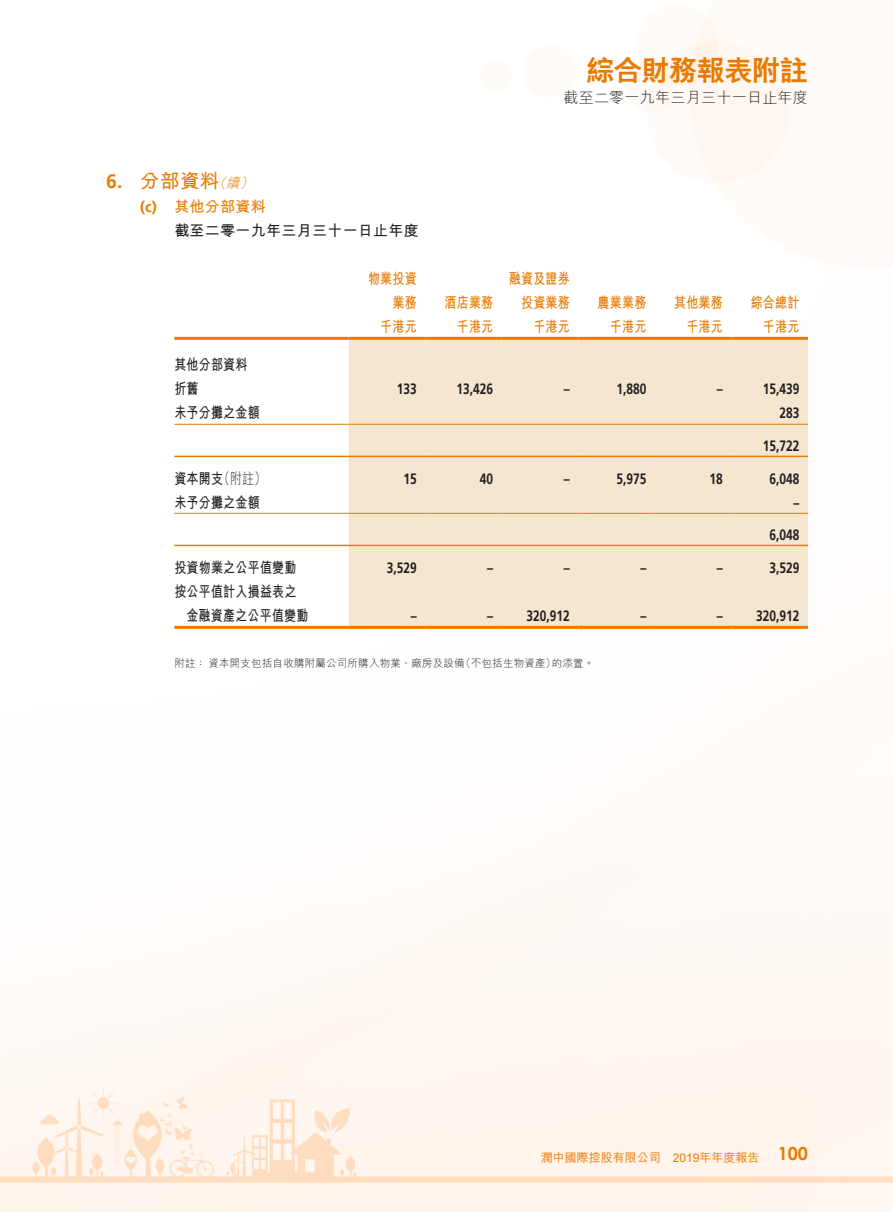
<style>
.page{position:relative;width:893px;height:1212px;background:#fff}
.page>*{position:absolute;margin:0;border:0;box-sizing:border-box;transform-origin:0 0}
.t1{font:800 28.5px "M Hei HK";letter-spacing:-.03em;color:#e87a00}
.t2{font:700 19.5px "M Hei HK";color:#e87a00}
.t3{font:700 19.5px "Frutiger LT Std";color:#e87a00}
.t4{font:700 18px "Century Gothic";color:#e87a00}
.t5{font:700 15px/32.5px "Frutiger LT Std";color:#231f20;text-align:center;scale:.8 1}
.t6{font:700 15px/24px "M Hei HK";letter-spacing:.02em;color:#231f20;scale:.8 1}
.t7{font:700 15px "M Hei HK";letter-spacing:.02em;color:#e87a00;scale:.8 1}
.t8{font:300 15px "M Hei HK";letter-spacing:.02em;color:#231f20}
.t9{font:700 15px "M Hei HK";letter-spacing:.02em;color:#231f20}
.t10{font:700 15px "M Hei HK";letter-spacing:.02em;color:#e87a00}
.t11{font:300 15px "M Hei HK";letter-spacing:.02em;color:#231f20;scale:.8 1}
.t12{font:700 15px "Frutiger LT Std";color:#e87a00}
.t13{font:italic 300 13.5px "M Hei HK";color:#e87a00}
.t14{font:500 12px "M Hei HK";color:#e87a00}
.t15{font:300 10.5px "M Hei HK";letter-spacing:.02em;color:#231f20}
</style>
<div class="page">
<img style="left:0;top:18px;width:893px;height:1194px">
<div style="left:349px;top:340px;width:459px;height:286px;background:#f4e6cf"></div>
<hr style="left:174px;top:337px;width:175px;height:3px;background:#e87a00">
<hr style="left:349px;top:337px;width:76px;height:3px;background:#e87a00">
<hr style="left:425px;top:337px;width:77px;height:3px;background:#e87a00">
<hr style="left:502px;top:337px;width:76px;height:3px;background:#e87a00">
<hr style="left:578px;top:337px;width:77px;height:3px;background:#e87a00">
<hr style="left:655px;top:337px;width:76px;height:3px;background:#e87a00">
<hr style="left:731px;top:337px;width:77px;height:3px;background:#e87a00">
<hr style="left:174px;top:424px;width:175px;height:1px;background:#e87a00">
<hr style="left:349px;top:424px;width:76px;height:1px;background:#e87a00">
<hr style="left:425px;top:424px;width:77px;height:1px;background:#e87a00">
<hr style="left:502px;top:424px;width:76px;height:1px;background:#e87a00">
<hr style="left:578px;top:424px;width:77px;height:1px;background:#e87a00">
<hr style="left:655px;top:424px;width:76px;height:1px;background:#e87a00">
<hr style="left:731px;top:424px;width:77px;height:1px;background:#e87a00">
<hr style="left:174px;top:456px;width:175px;height:1px;background:#e87a00">
<hr style="left:349px;top:456px;width:76px;height:1px;background:#e87a00">
<hr style="left:425px;top:456px;width:77px;height:1px;background:#e87a00">
<hr style="left:502px;top:456px;width:76px;height:1px;background:#e87a00">
<hr style="left:578px;top:456px;width:77px;height:1px;background:#e87a00">
<hr style="left:655px;top:456px;width:76px;height:1px;background:#e87a00">
<hr style="left:731px;top:456px;width:77px;height:1px;background:#e87a00">
<hr style="left:174px;top:513px;width:175px;height:1px;background:#e87a00">
<hr style="left:349px;top:513px;width:76px;height:1px;background:#e87a00">
<hr style="left:425px;top:513px;width:77px;height:1px;background:#e87a00">
<hr style="left:502px;top:513px;width:76px;height:1px;background:#e87a00">
<hr style="left:578px;top:513px;width:77px;height:1px;background:#e87a00">
<hr style="left:655px;top:513px;width:76px;height:1px;background:#e87a00">
<hr style="left:731px;top:513px;width:77px;height:1px;background:#e87a00">
<hr style="left:174px;top:545px;width:175px;height:1px;background:#e87a00">
<hr style="left:349px;top:545px;width:76px;height:1px;background:#e87a00">
<hr style="left:425px;top:545px;width:77px;height:1px;background:#e87a00">
<hr style="left:502px;top:545px;width:76px;height:1px;background:#e87a00">
<hr style="left:578px;top:545px;width:77px;height:1px;background:#e87a00">
<hr style="left:655px;top:545px;width:76px;height:1px;background:#e87a00">
<hr style="left:731px;top:545px;width:77px;height:1px;background:#e87a00">
<hr style="left:174px;top:626px;width:175px;height:3px;background:#e87a00">
<hr style="left:349px;top:626px;width:76px;height:3px;background:#e87a00">
<hr style="left:425px;top:626px;width:77px;height:3px;background:#e87a00">
<hr style="left:502px;top:626px;width:76px;height:3px;background:#e87a00">
<hr style="left:578px;top:626px;width:77px;height:3px;background:#e87a00">
<hr style="left:655px;top:626px;width:76px;height:3px;background:#e87a00">
<hr style="left:731px;top:626px;width:77px;height:3px;background:#e87a00">
<h1 class="t1" style="left:586px;top:56px;width:224px">綜合財務報表附註</h1>
<p class="t8" style="left:563px;top:90px;width:246px">截至二零一九年三月三十一日止年度</p>
<h2 class="t3" style="left:106px;top:169px;width:18px">6.</h2>
<h2 class="t2" style="left:140px;top:166px;width:81px">分部資料</h2>
<p class="t13" style="left:226px;top:176px;width:18px">續</p>
<p class="t13" style="left:213px;top:176px;width:18px">（</p>
<p class="t13" style="left:240px;top:176px;width:18px">(</p>
<p class="t12" style="left:140px;top:197px;width:18px">c( )</p>
<p class="t10" style="left:174px;top:195px;width:93px">其他分部資料</p>
<p class="t9" style="left:174px;top:219px;width:246px">截至二零一九年三月三十一日止年度</p>
<p class="t7" style="left:368px;top:267px;width:62px">物業投資</p>
<p class="t7" style="left:392px;top:291px;width:32px">業務</p>
<p class="t6" style="left:174px;top:352px;width:93px">其他分部資料</p>
<p class="t6" style="left:174px;top:376px;width:32px">折舊</p>
<p class="t6" style="left:174px;top:400px;width:108px">未予分攤之金額</p>
<p class="t7" style="left:380px;top:315px;width:47px">千港元</p>
<p class="t5" style="left:397px;top:373px;width:27px">133</p>
<p class="t11" style="left:218px;top:470px;width:62px">（附註(</p>
<p class="t6" style="left:174px;top:465px;width:62px">資本開支</p>
<p class="t6" style="left:174px;top:489px;width:108px">未予分攤之金額</p>
<p class="t5" style="left:403px;top:462px;width:18px">15</p>
<p class="t7" style="left:445px;top:291px;width:62px">酒店業務</p>
<p class="t7" style="left:457px;top:315px;width:47px">千港元</p>
<p class="t7" style="left:509px;top:267px;width:78px">融資及證券</p>
<p class="t7" style="left:521px;top:291px;width:62px">投資業務</p>
<p class="t7" style="left:533px;top:315px;width:47px">千港元</p>
<p class="t5" style="left:457px;top:373px;width:47px">13,426</p>
<p class="t5" style="left:564px;top:373px;width:9px">–</p>
<p class="t5" style="left:480px;top:462px;width:18px">40</p>
<p class="t5" style="left:564px;top:462px;width:9px">–</p>
<p class="t7" style="left:598px;top:291px;width:62px">農業業務</p>
<p class="t7" style="left:610px;top:315px;width:47px">千港元</p>
<p class="t5" style="left:616px;top:373px;width:39px">1,880</p>
<p class="t5" style="left:616px;top:462px;width:39px">5,975</p>
<p class="t6" style="left:174px;top:554px;width:154px">投資物業之公平值變動按公平值計入損益表之</p>
<p class="t6" style="left:186px;top:602px;width:154px">金融資產之公平值變動</p>
<p class="t5" style="left:387px;top:551px;width:39px">3,529</p>
<p class="t5" style="left:411px;top:599px;width:9px">–</p>
<p class="t5" style="left:487px;top:551px;width:9px">–</p>
<p class="t5" style="left:487px;top:599px;width:9px">–</p>
<p class="t5" style="left:564px;top:551px;width:9px">–</p>
<p class="t5" style="left:526px;top:599px;width:56px">320,912</p>
<p class="t15" style="left:460px;top:658px;width:97px">（不包括生物資產）</p>
<p class="t15" style="left:174px;top:658px;width:292px">附註：資本開支包括自收購附屬公司所購入物業、廠房及設備</p>
<p class="t15" style="left:552px;top:658px;width:44px">的添置。</p>
<p class="t5" style="left:640px;top:551px;width:9px">–</p>
<p class="t5" style="left:640px;top:599px;width:9px">–</p>
<p class="t7" style="left:674px;top:291px;width:62px">其他業務</p>
<p class="t7" style="left:686px;top:315px;width:47px">千港元</p>
<p class="t5" style="left:717px;top:373px;width:9px">–</p>
<p class="t5" style="left:709px;top:462px;width:18px">18</p>
<p class="t5" style="left:717px;top:551px;width:9px">–</p>
<p class="t5" style="left:717px;top:599px;width:9px">–</p>
<p class="t7" style="left:751px;top:291px;width:62px">綜合總計</p>
<p class="t7" style="left:763px;top:315px;width:47px">千港元</p>
<p class="t5" style="left:763px;top:373px;width:47px">15,439</p>
<p class="t5" style="left:779px;top:397px;width:27px">283</p>
<p class="t5" style="left:763px;top:429px;width:47px">15,722<br>6,048</p>
<p class="t5" style="left:793px;top:486px;width:9px">–</p>
<p class="t5" style="left:769px;top:519px;width:39px;text-align:left">6,048<br>3,529</p>
<p class="t5" style="left:756px;top:599px;width:56px">320,912</p>
<p class="t14" style="left:541px;top:1148px;width:121px">潤中國際控股有限公司</p>
<p class="t14" style="left:673px;top:1148px;width:88px">2019年年度報告</p>
<p class="t4" style="left:778px;top:1140px;width:32px">100</p>
</div>
